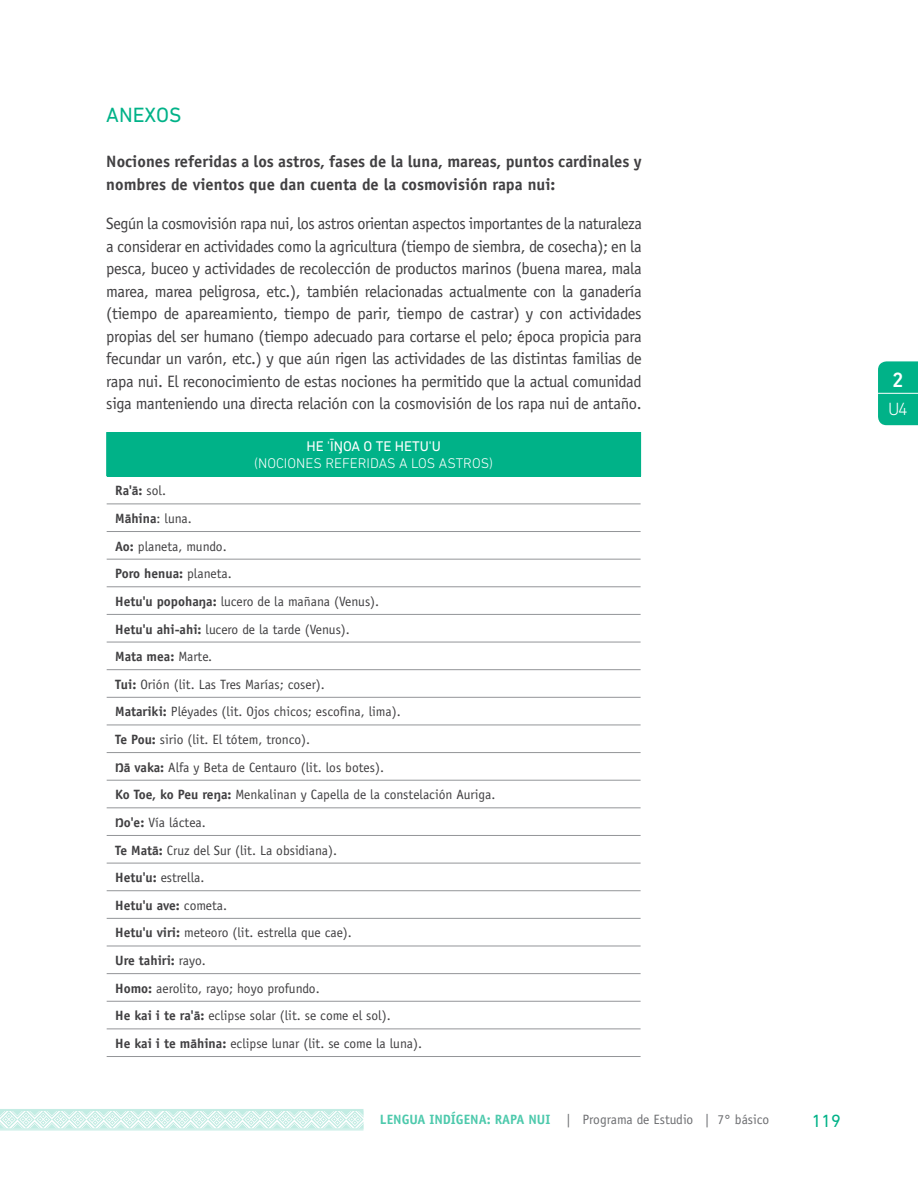
<style>
.page{position:relative;width:918px;height:1188px;background:#fff}
.page>*{position:absolute;margin:0;border:0;box-sizing:border-box;transform-origin:0 0}
.t1{font:21px "DIN Next LT Pro";color:#00b288}
.t2{font:500 21px "DIN Next LT Pro";color:#fff}
.t3{font:18px "DIN Next LT Pro";color:#00b288}
.t4{font:300 18px "DIN Next LT Pro";color:#fff}
.t5{font:16.5px/22.5px "Officina Sans";letter-spacing:-.02em;color:#414042;text-align:justify}
.t6{font:700 16.5px/22.5px "Officina Sans";color:#414042}
.t7{font:300 14.25px "DIN Next LT Pro";color:#fff}
.t8{font:14.25px "DIN Next LT Pro";color:#fff}
.t9{font:13.5px/27.6px "Officina Sans";color:#414042}
.t10{font:13.5px "Officina Sans";color:#6d6e71}
.s1{font-weight:700}
.s2{font-family:"Arial";font-weight:700;font-size:12px}
.s3{font-weight:700;color:#4dc9ac}
</style>
<div class="page">
<div style="left:878px;top:361px;width:40px;height:64px;background:#00b288"></div>
<hr style="left:878px;top:393px;width:40px;height:1px;background:#fff">
<svg style="left:0;top:1111px;width:363px;height:18px"></svg>
<hr style="left:0;top:1110px;width:363px;height:1px;background:#c2ece3">
<hr style="left:0;top:1129px;width:363px;height:1px;background:#c2ece3">
<hr style="left:0;top:1109px;width:363px;height:1px;background:#c2ece3">
<hr style="left:0;top:1130px;width:363px;height:1px;background:#c2ece3">
<div style="left:107px;top:432px;width:534px;height:44px;background:#00b288"></div>
<hr style="left:106px;top:432px;width:1px;height:44px;background:#00b288">
<hr style="left:107px;top:504px;width:534px;height:1px;background:#939598">
<hr style="left:107px;top:1056px;width:534px;height:1px;background:#939598">
<hr style="left:107px;top:531px;width:534px;height:1px;background:#939598">
<hr style="left:107px;top:559px;width:534px;height:1px;background:#939598">
<hr style="left:107px;top:586px;width:534px;height:1px;background:#939598">
<hr style="left:107px;top:614px;width:534px;height:1px;background:#939598">
<hr style="left:107px;top:642px;width:534px;height:1px;background:#939598">
<hr style="left:107px;top:669px;width:534px;height:1px;background:#939598">
<hr style="left:107px;top:697px;width:534px;height:1px;background:#939598">
<hr style="left:107px;top:725px;width:534px;height:1px;background:#939598">
<hr style="left:107px;top:752px;width:534px;height:1px;background:#939598">
<hr style="left:107px;top:780px;width:534px;height:1px;background:#939598">
<hr style="left:107px;top:807px;width:534px;height:1px;background:#939598">
<hr style="left:107px;top:835px;width:534px;height:1px;background:#939598">
<hr style="left:107px;top:863px;width:534px;height:1px;background:#939598">
<hr style="left:107px;top:890px;width:534px;height:1px;background:#939598">
<hr style="left:107px;top:918px;width:534px;height:1px;background:#939598">
<hr style="left:107px;top:946px;width:534px;height:1px;background:#939598">
<hr style="left:107px;top:973px;width:534px;height:1px;background:#939598">
<hr style="left:107px;top:1001px;width:534px;height:1px;background:#939598">
<hr style="left:107px;top:1029px;width:534px;height:1px;background:#939598">
<p class="t1" style="left:106px;top:103px;width:77px">ANEXOS</p>
<p class="t6" style="left:106px;top:150px;width:537px">Nociones referidas a los astros, fases de la luna, mareas, puntos cardinales y nombres de vientos que dan cuenta de la cosmovisión rapa nui:</p>
<p class="t5" style="left:106px;top:212px;width:537px">Según la cosmovisión rapa nui, los astros orientan aspectos importantes de la naturaleza a considerar en actividades como la agricultura (tiempo de siembra, de cosecha); en la pesca, buceo y actividades de recolección de productos marinos (buena marea, mala marea, marea peligrosa, etc.), también relacionadas actualmente con la ganadería (tiempo de apareamiento, tiempo de parir, tiempo de castrar) y con actividades propias del ser humano (tiempo adecuado para cortarse el pelo; época propicia para fecundar un varón, etc.) y que aún rigen las actividades de las distintas familias de rapa nui. El reconocimiento de estas nociones ha permitido que la actual comunidad siga manteniendo una directa relación con la cosmovisión de los rapa nui de antaño.</p>
<p class="t8" style="left:306px;top:438px;width:37px">HE 'ĪŊOA</p>
<p class="t8" style="left:364px;top:438px;width:76px">O TE HETU'U</p>
<p class="t7" style="left:254px;top:455px;width:22px">(NOCIONES</p>
<p class="t7" style="left:325px;top:455px;width:9px">REFERI</p>
<p class="t7" style="left:370px;top:455px;width:50px">DAS ALOS</p>
<p class="t7" style="left:439px;top:455px;width:10px">ASTROS</p>
<p class="t7" style="left:489px;top:455px;width:5px">)</p>
<p class="t9" style="left:115px;top:477px;width:382px"><span class="s1">Ra'</span><span class="s2">ā</span><span class="s1">:</span> sol.<br><span class="s1">M</span><span class="s2">ā</span><span class="s1">hina</span>: luna.<br><span class="s1">Ao:</span> planeta, mundo.<br><span class="s1">Poro henua:</span> planeta.<br><span class="s1">Hetu'u popoha</span><span class="s2">ŋ</span><span class="s1">a:</span> lucero de la mañana (Venus).<br><span class="s1">Hetu'u ahi-ahi:</span> lucero de la tarde (Venus).<br><span class="s1">Mata mea:</span> Marte.<br><span class="s1">Tui:</span> Orión (lit. Las Tres Marías; coser).<br><span class="s1">Matariki:</span> Pléyades (lit. Ojos chicos; escofina, lima).<br><span class="s1">Te Pou:</span> sirio (lit. El tótem, tronco).<br><span class="s2">Ŋā</span> <span class="s1">vaka:</span> Alfa y Beta de Centauro (lit. los botes).<br><span class="s1">Ko Toe, ko Peu re</span><span class="s2">ŋ</span><span class="s1">a:</span> Menkalinan y Capella de la constelación Auriga.<br><span class="s2">Ŋ</span><span class="s1">o'e:</span> Vía láctea.<br><span class="s1">Te Mat</span><span class="s2">ā</span><span class="s1">:</span> Cruz del Sur (lit. La obsidiana).<br><span class="s1">Hetu'u:</span> estrella.<br><span class="s1">Hetu'u ave:</span> cometa.<br><span class="s1">Hetu'u viri:</span> meteoro (lit. estrella que cae).<br><span class="s1">Ure tahiri:</span> rayo.<br><span class="s1">Homo:</span> aerolito, rayo; hoyo profundo.<br><span class="s1">He kai i te ra'</span><span class="s2">ā</span><span class="s1">:</span> eclipse solar (lit. se come el sol).<br><span class="s1">He kai i te m</span><span class="s2">ā</span><span class="s1">hina:</span> eclipse lunar (lit. se come la luna).</p>
<p class="t10" style="left:380px;top:1112px;width:391px"><span class="s3">lENGUA INDÍGENA: RAPA NUI</span> | Programa de Estudio | 7° básico</p>
<p class="t3" style="left:812px;top:1110px;width:31px">119</p>
<p class="t2" style="left:892px;top:367px;width:13px">2</p>
<p class="t4" style="left:888px;top:399px;width:21px">U4</p>
</div>
